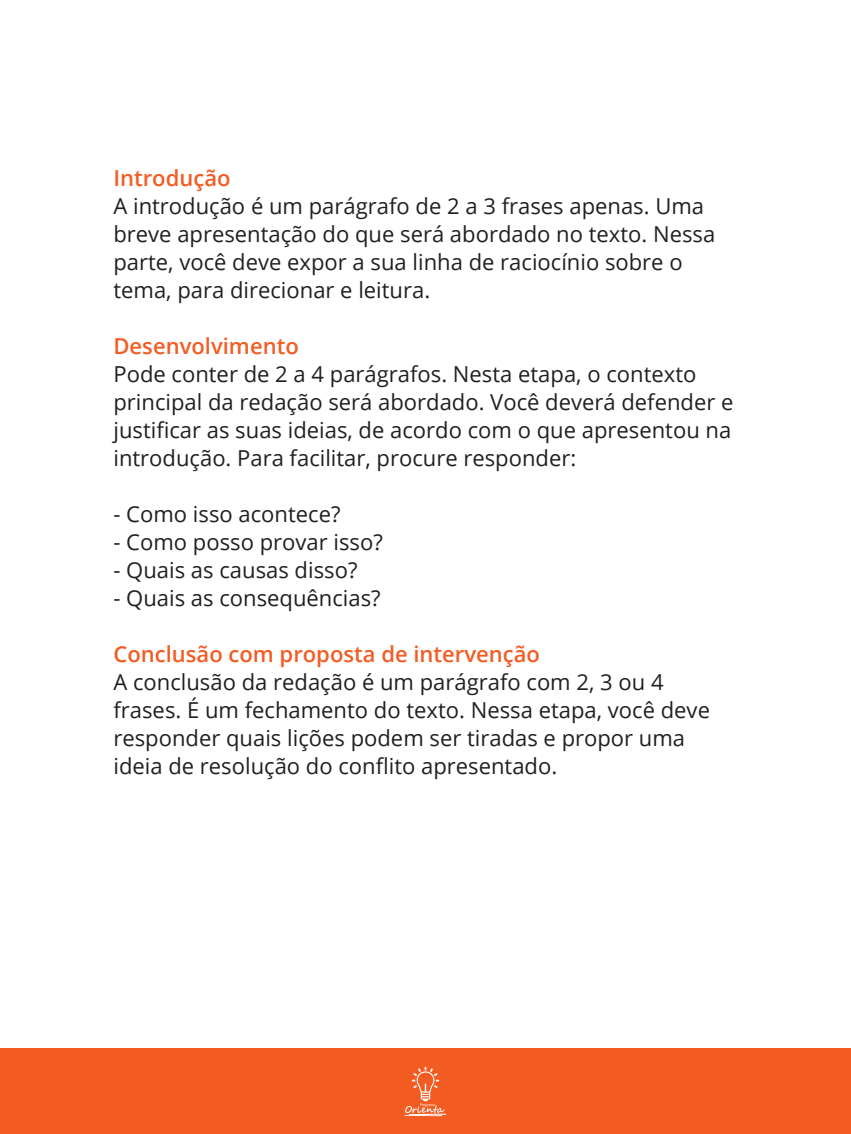
<style>
.page{position:relative;width:851px;height:1134px;background:#fff}
.page>*{position:absolute;margin:0;border:0;box-sizing:border-box;transform-origin:0 0}
.t1{font:22px/28px "Open Sans";color:#231f20}
.t2{font:600 22px "Open Sans";color:#f25d24}
.t3{font:600 22px "Open Sans";color:#f25d24}
</style>
<div class="page">
<div style="left:0;top:1049px;width:850px;height:85px;background:#f25b21"></div>
<svg style="left:404px;top:1067px;width:42px;height:49px"></svg>
<p class="t2" style="left:113px;top:163px;width:119px">Introdução</p>
<p class="t1" style="left:113px;top:192px;width:603px">A introdução é um parágrafo de 2 a 3 frases apenas. Uma breve apresentação do que será abordado no texto. Nessa parte, você deve expor a sua linha de raciocínio sobre o tema, para direcionar e leitura.</p>
<p class="t3" style="left:113px;top:331px;width:187px">Desenvolvimento</p>
<p class="t1" style="left:113px;top:360px;width:621px">Pode conter de 2 a 4 parágrafos. Nesta etapa, o contexto principal da redação será abordado. Você deverá defender e justificar as suas ideias, de acordo com o que apresentou na introdução. Para facilitar, procure responder:</p>
<p class="t1" style="left:113px;top:500px;width:228px">- Como isso acontece?</p>
<p class="t1" style="left:113px;top:528px;width:271px">- Como posso provar isso?</p>
<p class="t1" style="left:113px;top:556px;width:245px">- Quais as causas disso?</p>
<p class="t1" style="left:113px;top:584px;width:269px">- Quais as consequências?</p>
<p class="t2" style="left:113px;top:639px;width:428px">Conclusão com proposta de intervenção</p>
<p class="t1" style="left:113px;top:668px;width:598px">A conclusão da redação é um parágrafo com 2, 3 ou 4 frases. É um fechamento do texto. Nessa etapa, você deve responder quais lições podem ser tiradas e propor uma ideia de resolução do conflito apresentado.</p>
</div>
